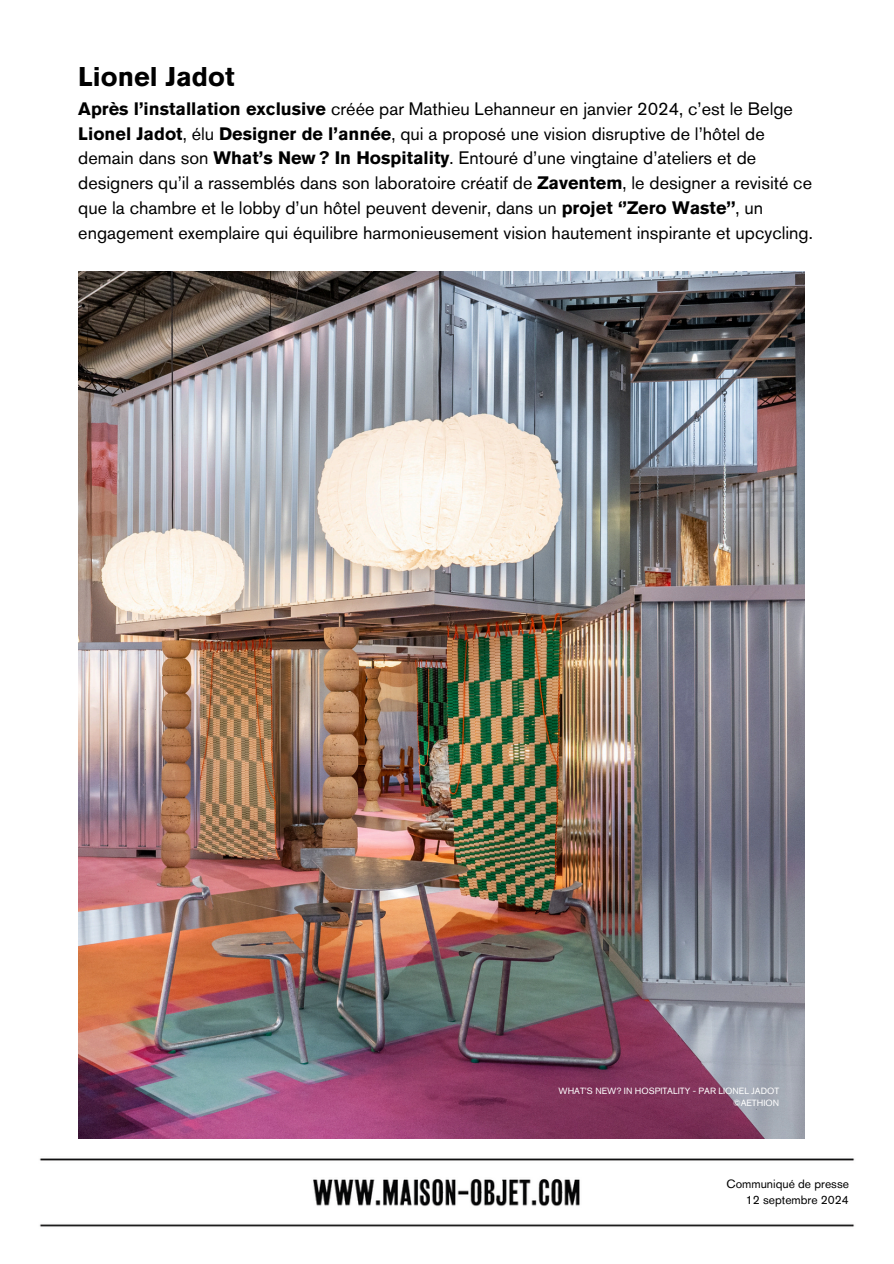
<style>
.page{position:relative;width:894px;height:1264px;background:#fff}
.page>*{position:absolute;margin:0;border:0;box-sizing:border-box;transform-origin:0 0}
.t1{font:700 27px "Akzidenz Grotesk Pro";color:#000}
.t2{font:18px/24.8px "Akzidenz Grotesk Pro";color:#000}
.t3{font:12px/16px "Akzidenz Grotesk Pro";color:#000;text-align:right}
.t4{font:9px "Akzidenz Grotesk Pro";color:#fff}
.s1{font-weight:700}
</style>
<div class="page">
<img style="left:39px;top:1138px;width:816px;height:89px">
<img style="left:78px;top:272px;width:726px;height:866px">
<p class="t1" style="left:78px;top:65px;width:158px">Lionel Jadot</p>
<p class="t2" style="left:78px;top:98px;width:735px"><span class="s1">Après l’installation exclusive</span> créée par Mathieu Lehanneur en janvier 2024, c’est le Belge <span class="s1">Lionel Jadot</span>, élu <span class="s1">Designer de l’année</span>, qui a proposé une vision disruptive de l’hôtel de demain dans son <span class="s1">What’s New? In Hospitality</span>. Entouré d’une vingtaine d’ateliers et de designers qu’il a rassemblés dans son laboratoire créatif de <span class="s1">Zaventem</span>, le designer a revisité ce que la chambre et le lobby d’un hôtel peuvent devenir, dans un <span class="s1">projet ‘’Zero Waste’’</span>, un engagement exemplaire qui équilibre harmonieusement vision hautement inspirante et upcycling.</p>
<p class="t4" style="left:558px;top:1087px;width:222px">WHAT’S NEW? IN HOSPITALITY - PAR LIONEL JADOT</p>
<p class="t4" style="left:733px;top:1099px;width:47px">©AETHION</p>
<h2 class="t3" style="left:726px;top:1177px;width:124px">Communiqué de presse<br>12 septembre 2024</h2>
</div>
